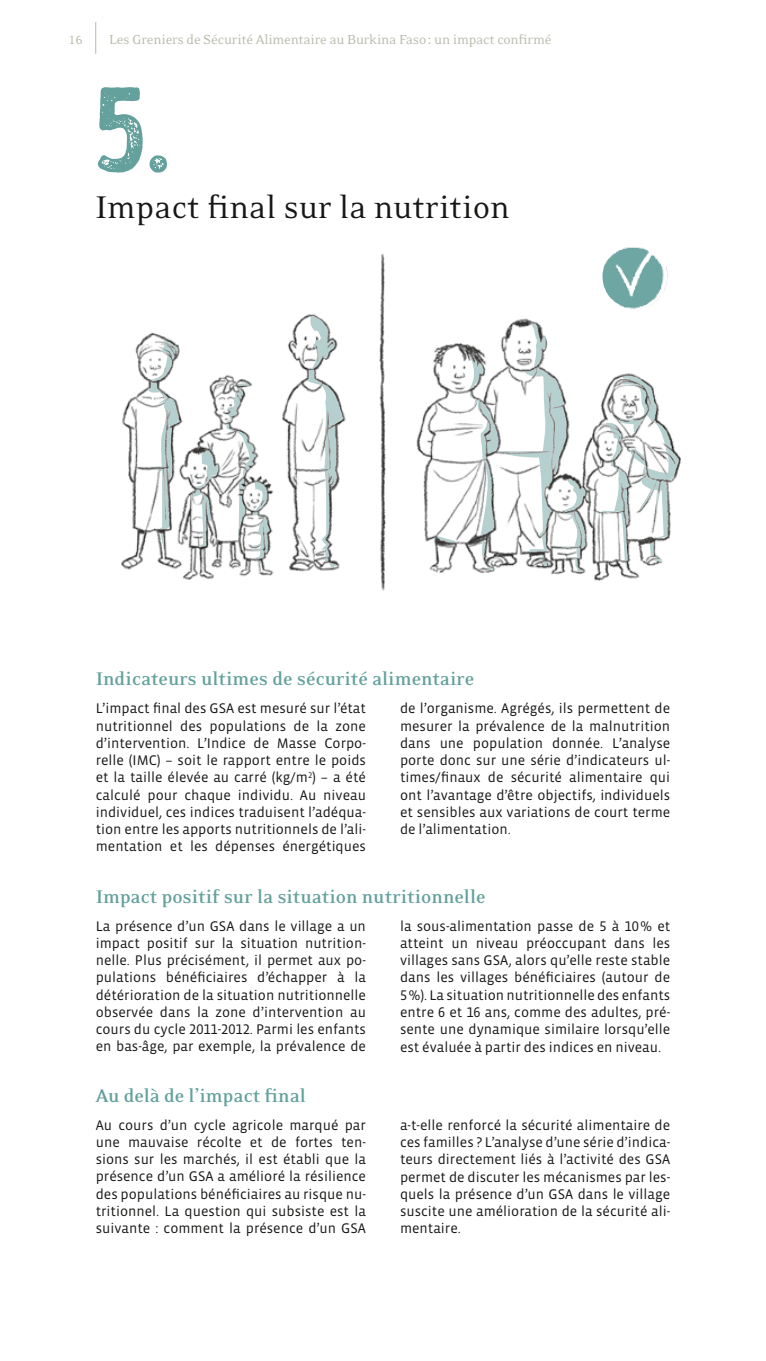
<style>
.page{position:relative;width:766px;height:1361px;background:#fff}
.page>*{position:absolute;margin:0;border:0;box-sizing:border-box;transform-origin:0 0}
.t1{font:123px "Intro Head H G Base";color:#64a19d}
.t2{font:36px "Eidetic Neo";color:#181716}
.t3{font:700 21px "Eidetic Neo";color:#64a19d}
.t4{font:15px "Eidetic Neo";letter-spacing:-.015em;color:#b6bcaa}
.t5{font:14.25px/17.2px "Vista Sans";color:#181716;text-align:justify}
.t6{font:13.5px "Eidetic Neo Fractions";color:#b6bcaa}
.s1{font-family:"Vista Sans Alt"}
</style>
<div class="page">
<hr style="left:95px;top:22px;width:1px;height:32px;background:#b6bcaa">
<img style="left:121px;top:253px;width:560px;height:338px">
<img style="left:602px;top:247px;width:64px;height:62px">
<p class="t6" style="left:68px;top:34px;width:16px">16</p>
<p class="t4" style="left:109px;top:32px;width:444px">Les Greniers de Sécurité Alimentaire au Burkina Faso: un impact confirmé</p>
<h1 class="t1" style="left:95px;top:55px;width:77px">5.</h1>
<h2 class="t2" style="left:95px;top:189px;width:416px">Impact final sur la nutrition</h2>
<h3 class="t3" style="left:96px;top:668px;width:380px">Indicateurs ultimes de sécurité alimentaire</h3>
<p class="t5" style="left:96px;top:700px;width:272px">L’impact final des GSA est mesuré sur l’état nutritionnel des populations de la zone d’intervention. L’Indice de Masse Corpo&shy;relle (IMC) – soit le rapport entre le poids et la taille élevée au carré (kg/m<sup>2</sup>) – a été calculé pour chaque individu. Au niveau individuel, ces indices traduisent l’adéqua&shy;tion entre les apports nutritionnels de l’ali&shy;mentation et les dépenses énergétiques</p>
<p class="t5" style="left:400px;top:700px;width:272px">de l’organisme. Agrégés, ils permettent de mesurer la prévalence de la malnutrition dans une population donnée. L’analyse porte donc sur une série d’indicateurs ul&shy;times/finaux de sécurité alimentaire qui ont l’avantage d’être objectifs, individuels et sensibles aux variations de court terme de l’alimentation.</p>
<h3 class="t3" style="left:96px;top:886px;width:391px">Impact positif sur la situation nutritionnelle</h3>
<p class="t5" style="left:96px;top:917px;width:272px">La présence d’un GSA dans le village a un impact positif sur la situation nutrition&shy;nelle. Plus précisément, il permet aux po&shy;pulations bénéficiaires d’échapper à la détérioration de la situation nutritionnelle observée dans la zone d’intervention au cours du cycle <span class="s1">2011</span>-<span class="s1">2012</span>. Parmi les enfants en bas-âge, par exemple, la prévalence de</p>
<p class="t5" style="left:400px;top:917px;width:272px">la sous-alimentation passe de <span class="s1">5</span> à <span class="s1">10</span>% et atteint un niveau préoccupant dans les villages sans GSA, alors qu’elle reste stable dans les villages bénéficiaires (autour de <span class="s1">5</span>%). La situation nutritionnelle des enfants entre <span class="s1">6</span> et <span class="s1">16</span> ans, comme des adultes, pré&shy;sente une dynamique similaire lorsqu’elle est évaluée à partir des indices en niveau.</p>
<h3 class="t3" style="left:96px;top:1085px;width:211px">Au delà de l’impact final</h3>
<p class="t5" style="left:96px;top:1116px;width:272px">Au cours d’un cycle agricole marqué par une mauvaise récolte et de fortes ten&shy;sions sur les marchés, il est établi que la présence d’un GSA a amélioré la résilience des populations bénéficiaires au risque nu&shy;tritionnel. La question qui subsiste est la suivante : comment la présence d’un GSA</p>
<p class="t5" style="left:400px;top:1116px;width:272px">a-t-elle renforcé la sécurité alimentaire de ces familles ? L’analyse d’une série d’indica&shy;teurs directement liés à l’activité des GSA permet de discuter les mécanismes par les&shy;quels la présence d’un GSA dans le village suscite une amélioration de la sécurité ali&shy;mentaire.</p>
</div>
